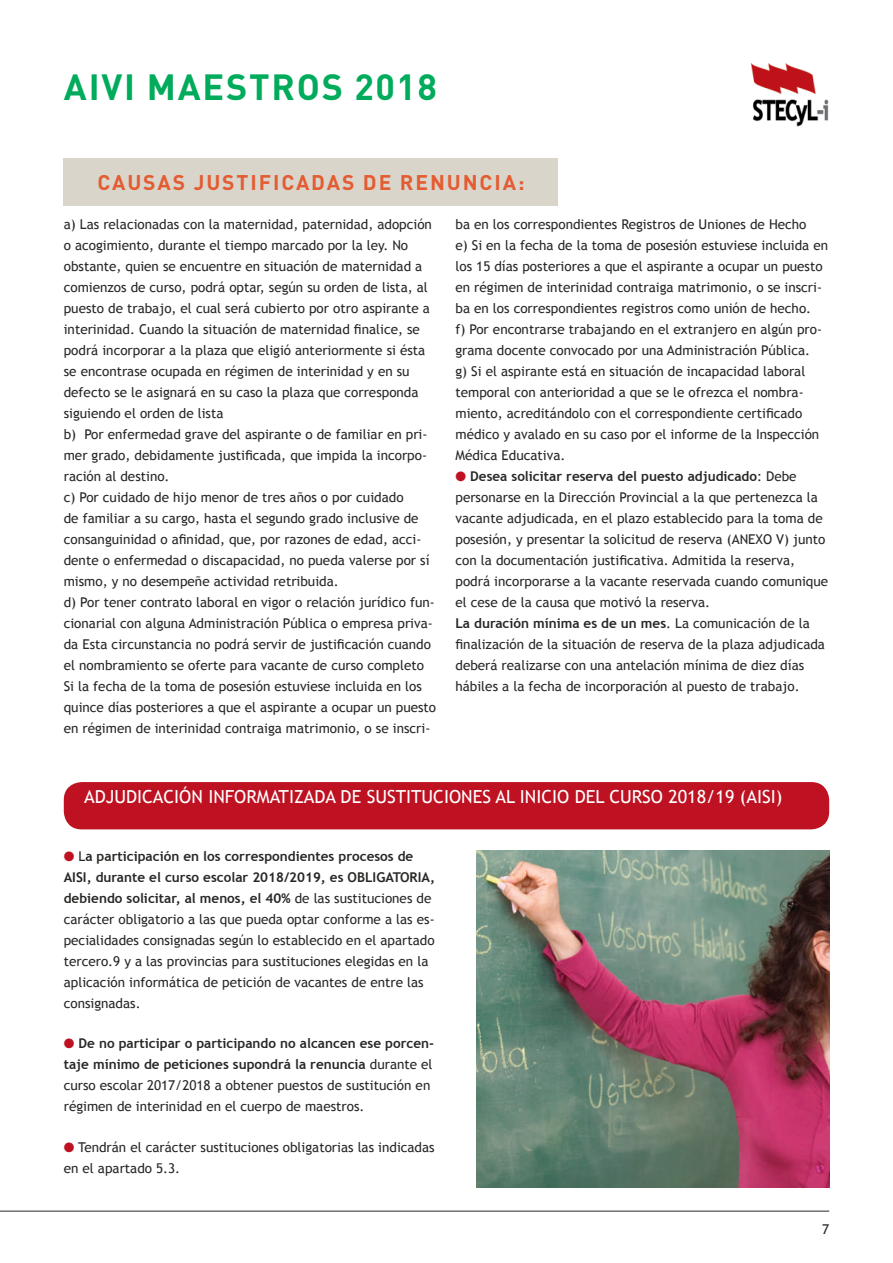
<style>
.page{position:relative;width:893px;height:1263px;background:#fff}
.page>*{position:absolute;margin:0;border:0;box-sizing:border-box;transform-origin:0 0}
.t1{font:700 36px "DIN Pro";letter-spacing:.05em;color:#00ab5b}
.t2{font:700 21px "DIN Pro";letter-spacing:.09em;color:#e45c32}
.t3{font:18px "Trebuchet MS";color:#fff}
.t4{font:13.5px/21px "Trebuchet MS";color:#262825}
.s1{color:#be1121}
.s2{font-weight:700}
</style>
<div class="page">
<hr style="left:0;top:1211px;width:829px;height:1px;background:#262825">
<img style="left:752px;top:64px;width:77px;height:62px">
<div style="left:64px;top:159px;width:494px;height:47px;background:#d9d5cb"></div>
<div style="left:64px;top:782px;width:765px;height:47px;background:#be1121;border-radius:18px"></div>
<img style="left:476px;top:850px;width:353px;height:337px">
<h1 class="t1" style="left:64px;top:63px;width:375px">AIVI MAESTROS 2018</h1>
<h2 class="t2" style="left:97px;top:168px;width:429px">CAUSAS JUSTIFICADAS DE RENUNCIA:</h2>
<p class="t4" style="left:64px;top:214px;width:374px">a) Las relacionadas con la maternidad, paternidad, adopción o acogimiento, durante el tiempo marcado por la ley. No obstante, quien se encuentre en situación de maternidad a comienzos de curso, podrá optar, según su orden de lista, al puesto de trabajo, el cual será cubierto por otro aspirante a interinidad. Cuando la situación de maternidad finalice, se podrá incorporar a la plaza que eligió anteriormente si ésta se encontrase ocupada en régimen de interinidad y en su defecto se le asignará en su caso la plaza que corresponda siguiendo el orden de lista<br>b) Por enfermedad grave del aspirante o de familiar en pri&shy;mer grado, debidamente justificada, que impida la incorpo&shy;ración al destino.<br>c) Por cuidado de hijo menor de tres años o por cuidado<br>de familiar a su cargo, hasta el segundo grado inclusive de consanguinidad o afinidad, que, por razones de edad, acci&shy;dente o enfermedad o discapacidad, no pueda valerse por sí mismo, y no desempeñe actividad retribuida.<br>d) Por tener contrato laboral en vigor o relación jurídico fun&shy;cionarial con alguna Administración Pública o empresa priva&shy;da Esta circunstancia no podrá servir de justificación cuando el nombramiento se oferte para vacante de curso completo Si la fecha de la toma de posesión estuviese incluida en los quince días posteriores a que el aspirante a ocupar un puesto en régimen de interinidad contraiga matrimonio, o se inscri-</p>
<p class="t4" style="left:455px;top:214px;width:374px">ba en los correspondientes Registros de Uniones de Hecho<br>e) Si en la fecha de la toma de posesión estuviese incluida en los 15 días posteriores a que el aspirante a ocupar un puesto en régimen de interinidad contraiga matrimonio, o se inscri&shy;ba en los correspondientes registros como unión de hecho.<br>f) Por encontrarse trabajando en el extranjero en algún pro&shy;grama docente convocado por una Administración Pública.<br>g) Si el aspirante está en situación de incapacidad laboral temporal con anterioridad a que se le ofrezca el nombra&shy;miento, acreditándolo con el correspondiente certificado médico y avalado en su caso por el informe de la Inspección Médica Educativa.</p>
<p class="t4" style="left:455px;top:466px;width:374px"><span class="s1">●</span> <span class="s2">Desea solicitar reserva del puesto adjudicado</span>: Debe personarse en la Dirección Provincial a la que pertenezca la vacante adjudicada, en el plazo establecido para la toma de posesión, y presentar la solicitud de reserva (ANEXO V) junto con la documentación justificativa. Admitida la reserva, podrá incorporarse a la vacante reservada cuando comunique el cese de la causa que motivó la reserva.<br><span class="s2">La duración mínima es de un mes</span>. La comunicación de la finalización de la situación de reserva de la plaza adjudicada deberá realizarse con una antelación mínima de diez días hábiles a la fecha de incorporación al puesto de trabajo.</p>
<h3 class="t3" style="left:84px;top:786px;width:700px">ADJUDICACIÓN INFORMATIZADA DE SUSTITUCIONES AL INICIO DEL CURSO 2018/19 (AISI)</h3>
<p class="t4" style="left:64px;top:845px;width:373px"><span class="s1">●</span> L<span class="s2">a participación en los correspondientes procesos de AISI, durante el curso escolar 2018/2019, es OBLIGATORIA, debiendo solicitar, al menos, el 40%</span> de las sustituciones de carácter obligatorio a las que pueda optar conforme a las es&shy;pecialidades consignadas según lo establecido en el apartado tercero.9 y a las provincias para sustituciones elegidas en la aplicación informática de petición de vacantes de entre las consignadas.</p>
<p class="t4" style="left:64px;top:1033px;width:372px"><span class="s1">●</span> <span class="s2">De no participar o participando no alcancen ese porcen&shy;taje mínimo de peticiones supondrá la renuncia</span> durante el curso escolar 2017/2018 a obtener puestos de sustitución en régimen de interinidad en el cuerpo de maestros.</p>
<p class="t4" style="left:64px;top:1136px;width:372px"><span class="s1">●</span> Tendrán el carácter sustituciones obligatorias las indicadas en el apartado 5.3.</p>
<p class="t4" style="left:822px;top:1219px;width:9px">7</p>
</div>
